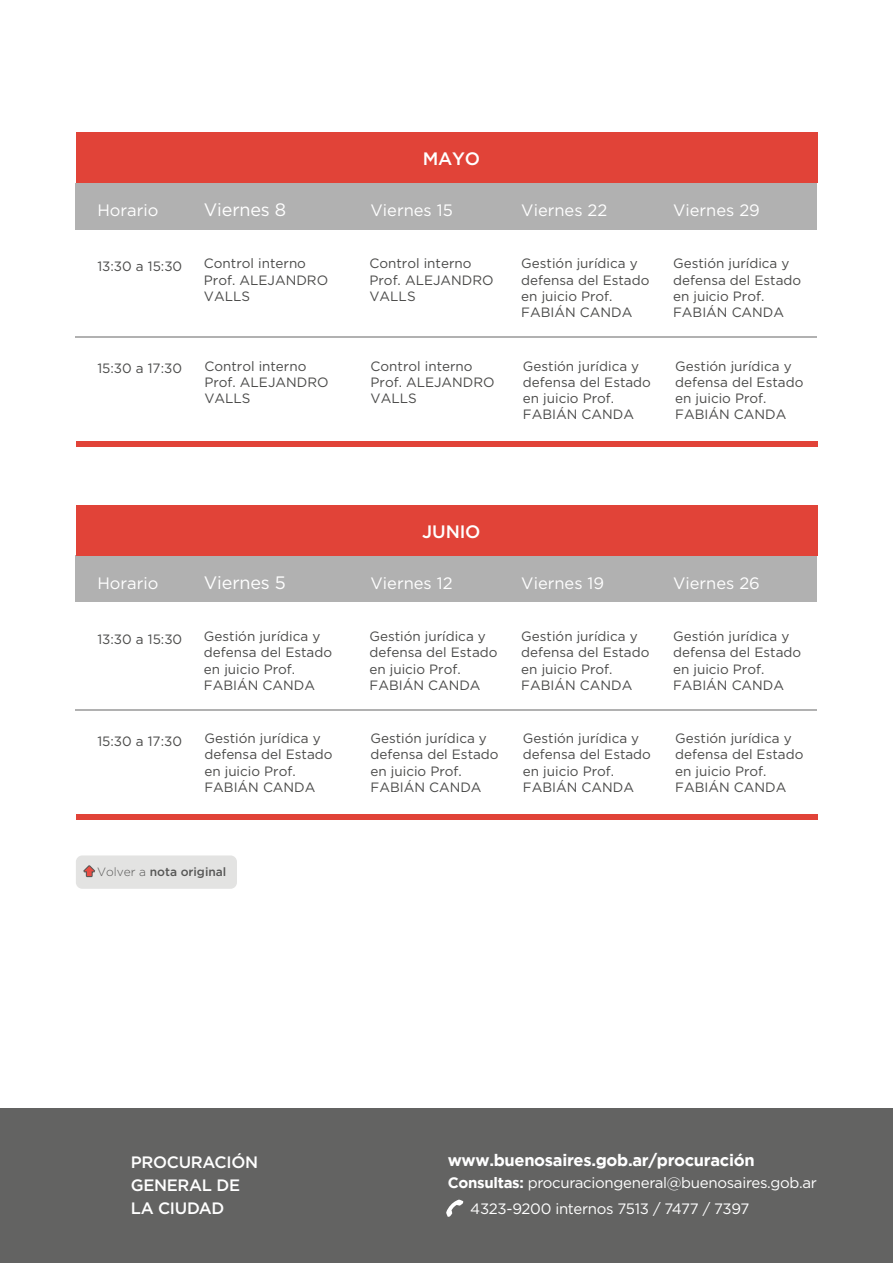
<style>
.page{position:relative;width:893px;height:1263px;background:#fff}
.page>*{position:absolute;margin:0;border:0;box-sizing:border-box;transform-origin:0 0}
.t1{font:18px "Gotham";letter-spacing:-.01em;color:#fff}
.t2{font:500 18px "Gotham";letter-spacing:-.01em;color:#fff}
.t3{font:16.5px "Gotham";color:#fff}
.t4{font:700 16.5px "Gotham";letter-spacing:-.02em;color:#fff}
.t5{font:500 16.5px/23px "Gotham";letter-spacing:-.02em;color:#fff}
.t6{font:15px/25.5px "Gotham";letter-spacing:-.02em;color:#fff}
.t7{font:13.5px/16.2px "Gotham";color:#4a4a49}
.t8{font:500 12px "Gotham";color:#575756}
.s1{font-weight:300}
.s2{font-weight:700}
</style>
<div class="page">
<div style="left:0;top:1108px;width:893px;height:155px;background:#636362"></div>
<svg style="left:446px;top:1199px;width:17px;height:18px"></svg>
<div style="left:76px;top:183px;width:741px;height:47px;background:#b1b1b1"></div>
<div style="left:76px;top:133px;width:741px;height:50px;background:#e14338"></div>
<div style="left:76px;top:441px;width:741px;height:6px;background:#e14338"></div>
<hr style="left:76px;top:336px;width:741px;height:2px;background:#b1b1b1">
<div style="left:76px;top:556px;width:741px;height:46px;background:#b1b1b1"></div>
<div style="left:76px;top:505px;width:741px;height:51px;background:#e14338"></div>
<div style="left:76px;top:814px;width:741px;height:5px;background:#e14338"></div>
<hr style="left:76px;top:709px;width:741px;height:1px;background:#b1b1b1">
<div style="left:76px;top:855px;width:161px;height:34px;background:#e3e3e2;border-radius:6px"></div>
<svg style="left:83px;top:865px;width:12px;height:13px"></svg>
<h1 class="t2" style="left:423px;top:147px;width:59px">MAYO</h1>
<p class="t3" style="left:97px;top:200px;width:63px">Horario</p>
<h1 class="t1" style="left:204px;top:198px;width:84px">Viernes 8</h1>
<p class="t3" style="left:371px;top:200px;width:84px">Viernes 15</p>
<p class="t3" style="left:521px;top:200px;width:88px">Viernes 22</p>
<p class="t3" style="left:673px;top:200px;width:88px">Viernes 29</p>
<p class="t7" style="left:97px;top:258px;width:86px">13:30 a 15:30</p>
<p class="t7" style="left:204px;top:255px;width:126px">Control interno<br>Prof. ALEJANDRO<br>VALLS</p>
<p class="t7" style="left:369px;top:255px;width:126px">Control interno<br>Prof. ALEJANDRO<br>VALLS</p>
<p class="t7" style="left:521px;top:255px;width:130px">Gestión jurídica y defensa del Estado en juicio Prof.<br>FABIÁN CANDA</p>
<p class="t7" style="left:673px;top:255px;width:130px">Gestión jurídica y defensa del Estado en juicio Prof.<br>FABIÁN CANDA</p>
<p class="t7" style="left:97px;top:360px;width:86px">15:30 a 17:30</p>
<p class="t7" style="left:204px;top:357px;width:126px">Control interno<br>Prof. ALEJANDRO<br>VALLS</p>
<p class="t7" style="left:371px;top:357px;width:126px">Control interno<br>Prof. ALEJANDRO<br>VALLS</p>
<p class="t7" style="left:523px;top:357px;width:130px">Gestión jurídica y defensa del Estado en juicio Prof.<br>FABIÁN CANDA</p>
<p class="t7" style="left:675px;top:357px;width:130px">Gestión jurídica y defensa del Estado en juicio Prof.<br>FABIÁN CANDA</p>
<h1 class="t2" style="left:422px;top:520px;width:60px">JUNIO</h1>
<p class="t3" style="left:97px;top:572px;width:63px">Horario</p>
<h1 class="t1" style="left:204px;top:571px;width:84px">Viernes 5</h1>
<p class="t3" style="left:371px;top:572px;width:84px">Viernes 12</p>
<p class="t3" style="left:521px;top:572px;width:84px">Viernes 19</p>
<p class="t3" style="left:673px;top:572px;width:88px">Viernes 26</p>
<p class="t7" style="left:97px;top:631px;width:86px">13:30 a 15:30</p>
<p class="t7" style="left:204px;top:628px;width:130px">Gestión jurídica y defensa del Estado en juicio Prof.<br>FABIÁN CANDA</p>
<p class="t7" style="left:369px;top:628px;width:130px">Gestión jurídica y defensa del Estado en juicio Prof.<br>FABIÁN CANDA</p>
<p class="t7" style="left:521px;top:628px;width:130px">Gestión jurídica y defensa del Estado en juicio Prof.<br>FABIÁN CANDA</p>
<p class="t7" style="left:673px;top:628px;width:130px">Gestión jurídica y defensa del Estado en juicio Prof.<br>FABIÁN CANDA</p>
<p class="t7" style="left:97px;top:733px;width:86px">15:30 a 17:30</p>
<p class="t7" style="left:204px;top:730px;width:130px">Gestión jurídica y defensa del Estado en juicio Prof.<br>FABIÁN CANDA</p>
<p class="t7" style="left:371px;top:730px;width:130px">Gestión jurídica y defensa del Estado en juicio Prof.<br>FABIÁN CANDA</p>
<p class="t7" style="left:523px;top:730px;width:130px">Gestión jurídica y defensa del Estado en juicio Prof.<br>FABIÁN CANDA</p>
<p class="t7" style="left:675px;top:730px;width:130px">Gestión jurídica y defensa del Estado en juicio Prof.<br>FABIÁN CANDA</p>
<p class="t8" style="left:97px;top:864px;width:131px"><span class="s1">Volver a</span> nota original</p>
<p class="t5" style="left:131px;top:1151px;width:129px">PROCURACIÓN<br>GENERAL DE<br>LA CIUDAD</p>
<p class="t4" style="left:448px;top:1150px;width:308px">www.buenosaires.gob.ar/procuración</p>
<p class="t6" style="left:470px;top:1170px;width:348px;text-indent:-22px"><span class="s2">Consultas:</span> procuraciongeneral@buenosaires.gob.ar<br>4323-9200 internos 7513 / 7477 / 7397</p>
</div>
